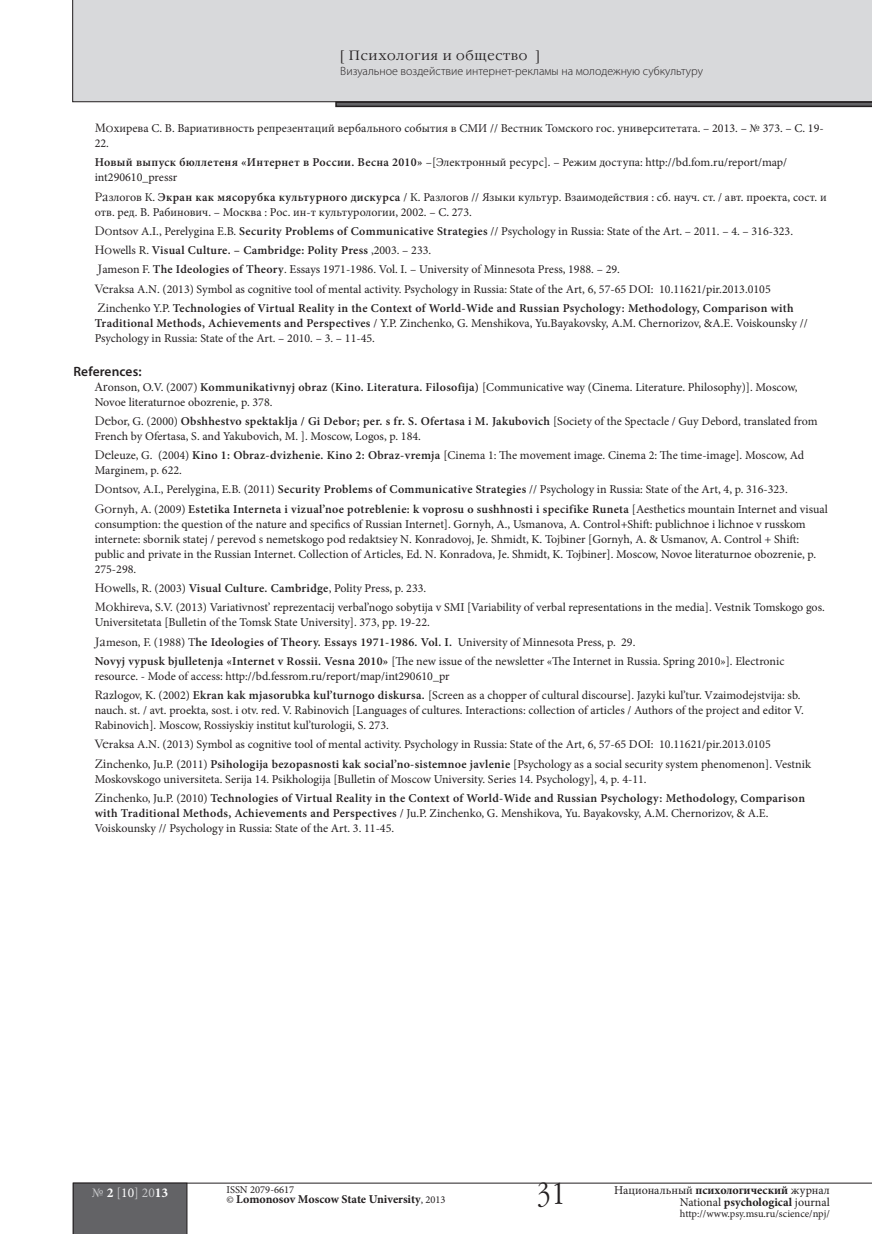
<style>
.page{position:relative;width:872px;height:1234px;background:#fff}
.page>*{position:absolute;margin:0;border:0;box-sizing:border-box;transform-origin:0 0}
.t1{font:30px "Garamond Narrow C";color:#231f20}
.t2{font:13.5px "Garamond C";letter-spacing:.05em;color:#231f20}
.SubHeader___2nd_leve{font:600 13.5px "Myriad Pro";letter-spacing:.01em;color:#231f20}
.t3{font:13.5px "Minion Pro";color:#c7c8ca}
.t4{font:12px/15px "Minion Pro";color:#231f20}
.t5{font:300 12px "Myriad Pro";color:#231f20}
.t6{font:700 12px "Minion Pro";letter-spacing:-.005em;color:#231f20}
.t7{font:10.5px "Minion Pro";color:#231f20}
.s1{font-family:"Garamond C"}
.s2{font-weight:600}
.s3{font-weight:700;color:#fff}
.s4{color:#fff}
.s5{font-weight:400;font-size:10.5px}
.s6{font-weight:700}
</style>
<div class="page">
<div style="left:72px;top:0;width:800px;height:102px;background:#d8d9db"></div>
<svg style="left:335px;top:101px;width:537px;height:6px;background:#424042"></svg>
<svg style="left:73px;top:1182px;width:799px;height:51px"></svg>
<p class="t2" style="left:340px;top:48px;width:201px">[ Психология и общество ]</p>
<p class="t5" style="left:340px;top:64px;width:364px">Визуальное воздействие интернет-рекламы на молодежную субкультуру</p>
<p class="t4" style="left:95px;top:121px;width:730px"><span class="s1">Мо</span>хирева С. В. Вариативность репрезентаций вербального события в СМИ // Вестник Томского гос. университетата. – 2013. – № 373. – C. 19-<br>22.</p>
<p class="t4" style="left:95px;top:155px;width:694px"><span class="s2">Новый выпуск бюллетеня «Интернет в России. Весна 2010»</span> –[Электронный ресурс]. – Режим доступа: http://bd.fom.ru/report/map/ int290610_pressr</p>
<p class="t4" style="left:95px;top:189px;width:733px"><span class="s1">Ра</span>злогов К. <span class="s2">Экран как мясорубка культурного дискурса</span> / К. Разлогов // Языки культур. Взаимодействия : сб. науч. ст. / авт. проекта, сост. и отв. ред. В. Рабинович. – Москва : Рос. ин-т культурологии, 2002. – С. 273.</p>
<p class="t4" style="left:95px;top:221px;width:700px;line-height:19.2px"><span class="s1">Do</span>ntsov A.I., Perelygina E.B. <span class="s2">Security Problems of Communicative Strategies</span> // Psychology in Russia: State of the Art. – 2011. – 4. – 316-323.<br><span class="s1">Ho</span>wells R. <span class="s2">Visual Culture. – Cambridge: Polity Press</span> ,2003. – 233.<br><span class="s1">J</span>ameson F. <span class="s2">The Ideologies of Theory</span>. Essays 1971-1986. Vol. I. – University of Minnesota Press, 1988. – 29.<br><span class="s1">Ve</span>raksa A.N. (2013) Symbol as cognitive tool of mental activity. Psychology in Russia: State of the Art, 6, 57-65 DOI: 10.11621/pir.2013.0105<br><span class="s1">Z</span>inchenko Y.P. <span class="s2">Technologies of Virtual Reality in the Context of World-Wide and Russian Psychology: Methodology, Comparison with</span></p>
<p class="t4" style="left:95px;top:315px;width:714px"><span class="s2">Traditional Methods, Achievements and Perspectives</span> / Y.P. Zinchenko, G. Menshikova, Yu.Bayakovsky, A.M. Chernorizov, &amp;A.E. Voiskounsky //<br>Psychology in Russia: State of the Art. – 2010. – 3. – 11-45.</p>
<p class="SubHeader___2nd_leve" style="left:73px;top:362px;width:70px">References:</p>
<p class="t4" style="left:95px;top:379px;width:704px"><span class="s1">Ar</span>onson, O.V. (2007) <span class="s2">Kommunikativnyj obraz (Kino. Literatura. Filosofija)</span> [Communicative way (Cinema. Literature. Philosophy)]. Moscow,<br>Novoe literaturnoe obozrenie, p. 378.</p>
<p class="t4" style="left:95px;top:413px;width:724px"><span class="s1">De</span>bor, G. (2000) <span class="s2">Obshhestvo spektaklja / Gi Debor; per. s fr. S. Ofertasa i M. Jakubovich</span> [Society of the Spectacle / Guy Debord, translated from<br>French by Ofertasa, S. and Yakubovich, M. ]. Moscow, Logos, p. 184.</p>
<p class="t4" style="left:95px;top:448px;width:711px"><span class="s1">De</span>leuze, G. (2004) <span class="s2">Kino 1: Obraz-dvizhenie. Kino 2: Obraz-vremja</span> [Cinema 1: The movement image. Cinema 2: The time-image]. Moscow, Ad<br>Marginem, p. 622.</p>
<p class="t4" style="left:95px;top:480px;width:734px;line-height:19.2px"><span class="s1">Do</span>ntsov, A.I., Perelygina, E.B. (2011) <span class="s2">Security Problems of Communicative Strategies</span> // Psychology in Russia: State of the Art, 4, p. 316-323.<br><span class="s1">Go</span>rnyh, A. (2009) <span class="s2">Estetika Interneta i vizual’noe potreblenie: k voprosu o sushhnosti i specifike Runeta</span> [Aesthetics mountain Internet and visual</p>
<p class="t4" style="left:95px;top:516px;width:723px">consumption: the question of the nature and specifics of Russian Internet]. Gornyh, A., Usmanova, A. Control+Shift: publichnoe i lichnoe v russkom internete: sbornik statej / perevod s nemetskogo pod redaktsiey N. Konradovoj, Je. Shmidt, K. Tojbiner [Gornyh, A. &amp; Usmanov, A. Control + Shift: public and private in the Russian Internet. Collection of Articles, Ed. N. Konradova, Je. Shmidt, K. Tojbiner]. Moscow, Novoe literaturnoe obozrenie, p.<br>275-298.</p>
<p class="t4" style="left:95px;top:578px;width:731px;line-height:19.2px"><span class="s1">Ho</span>wells, R. (2003) <span class="s2">Visual Culture. Cambridge</span>, Polity Press, p. 233.<br><span class="s1">Mo</span>khireva, S.V. (2013) Variativnost’ reprezentacij verbal’nogo sobytija v SMI [Variability of verbal representations in the media]. Vestnik Tomskogo gos.</p>
<p class="t4" style="left:95px;top:612px;width:691px;line-height:19.2px">Universitetata [Bulletin of the Tomsk State University]. 373, pp. 19-22.<br><span class="s1">Ja</span>meson, F. (1988) T<span class="s2">he Ideologies of Theory. Essays 1971-1986. Vol. I.</span> University of Minnesota Press, p. 29.<br><span class="s2">Novyj vypusk bjulletenja «Internet v Rossii. Vesna 2010»</span> [The new issue of the newsletter «The Internet in Russia. Spring 2010»]. Electronic</p>
<p class="t4" style="left:95px;top:666px;width:707px;line-height:19.2px">resource. - Mode of access: http://bd.fessrom.ru/report/map/int290610_pr<br><span class="s1">Ra</span>zlogov, K. (2002) <span class="s2">Ekran kak mjasorubka kul’turnogo diskursa.</span> [Screen as a chopper of cultural discourse]. Jazyki kul’tur. Vzaimodejstvija: sb.</p>
<p class="t4" style="left:95px;top:702px;width:710px">nauch. st. / avt. proekta, sost. i otv. red. V. Rabinovich [Languages of cultures. Interactions: collection of articles / Authors of the project and editor V.<br>Rabinovich]. Moscow, Rossiyskiy institut kul’turologii, S. 273.</p>
<p class="t4" style="left:95px;top:734px;width:718px;line-height:19.2px"><span class="s1">Ve</span>raksa A.N. (2013) Symbol as cognitive tool of mental activity. Psychology in Russia: State of the Art, 6, 57-65 DOI: 10.11621/pir.2013.0105<br><span class="s1">Zi</span>nchenko, Ju.P. (2011) <span class="s2">Psihologija bezopasnosti kak social’no-sistemnoe javlenie</span> [Psychology as a social security system phenomenon]. Vestnik</p>
<p class="t4" style="left:95px;top:769px;width:712px;line-height:19.2px">Moskovskogo universiteta. Serija 14. Psikhologija [Bulletin of Moscow University. Series 14. Psychology], 4, p. 4-11.<br><span class="s1">Zi</span>nchenko, Ju.P. (2010) <span class="s2">Technologies of Virtual Reality in the Context of World-Wide and Russian Psychology: Methodology, Comparison</span></p>
<p class="t4" style="left:95px;top:805px;width:675px"><span class="s2">with Traditional Methods, Achievements and Perspectives</span> / Ju.P. Zinchenko, G. Menshikova, Yu. Bayakovsky, A.M. Chernorizov, &amp; A.E.<br>Voiskounsky // Psychology in Russia: State of the Art. 3. 11-45.</p>
<p class="t3" style="left:92px;top:1183px;width:78px">№ <span class="s3">2</span> [<span class="s4">10</span>] 20<span class="s3">13</span></p>
<p class="t7" style="left:226px;top:1182px;width:69px">ISSN 2079-6617</p>
<p class="t6" style="left:226px;top:1190px;width:221px"><span class="s5">©</span> Lomonosov Moscow State University<span class="s5">, 2013</span></p>
<h1 class="t1" style="left:536px;top:1177px;width:31px">31</h1>
<p class="t4" style="left:614px;top:1183px;width:217px;line-height:12px;text-align:right">Национальный <span class="s6">психологический</span> журнал<br>National <span class="s6">psychological</span> journal</p>
<p class="t7" style="left:680px;top:1205px;width:151px">http://www.psy.msu.ru/science/npj/</p>
</div>
